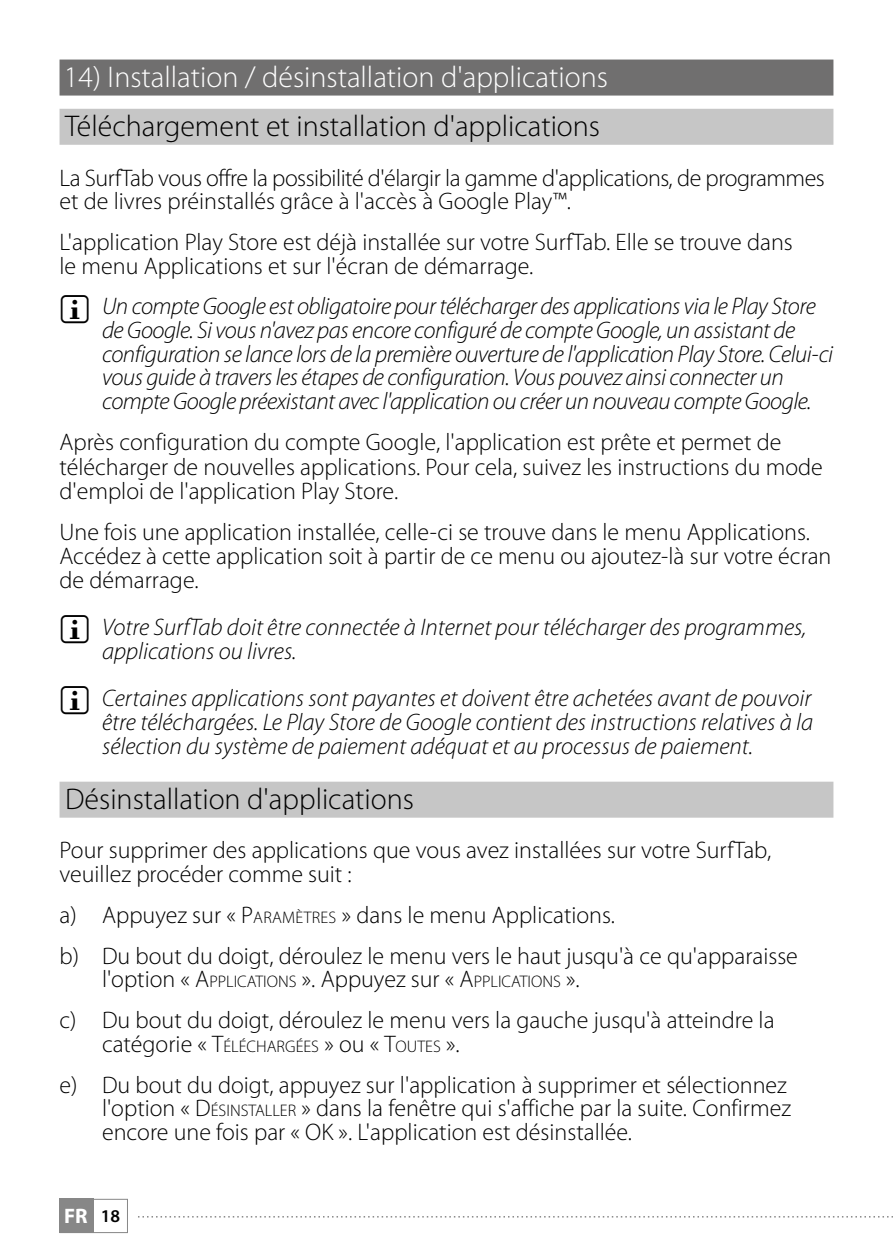
<style>
.page{position:relative;width:893px;height:1259px;background:#fff}
.page>*{position:absolute;margin:0;border:0;box-sizing:border-box;transform-origin:0 0}
.t1{font:300 30px "Myriad Pro";color:#000}
.t2{font:300 30px "Myriad Pro";color:#fff}
.t3{font:300 24px/24px "Myriad Pro";color:#000}
.t4{font:italic 300 24px/23.7px "Myriad Pro";letter-spacing:-.02em;color:#000}
.t5{font:300 24px/23.7px "Myriad Pro";letter-spacing:-.02em;color:#000}
.t6{font:italic 300 24px/24px "Myriad Pro";color:#000}
.t7{font:700 21px "Myriad Pro";color:#fff}
.s1{font-style:inherit}
.s2{font-size:16.8px}
.s3{font-weight:600;font-size:18px;color:#000}
</style>
<div class="page">
<div style="left:60px;top:1199px;width:34px;height:34px;background:#878787"></div>
<div style="left:60px;top:1199px;width:68px;height:34px;border:1px solid #878787"></div>
<svg style="left:138px;top:1216px;width:755px;height:1px"></svg>
<div style="left:60px;top:60px;width:773px;height:36px;background:#706f6f"></div>
<div style="left:60px;top:109px;width:773px;height:36px;background:#c6c6c6"></div>
<div style="left:60px;top:781px;width:773px;height:36px;background:#c6c6c6"></div>
<p class="t2" style="left:64px;top:61px;width:546px">14) Installation / désinstallation d'applications</p>
<p class="t1" style="left:65px;top:110px;width:537px">Téléchargement et installation d'applications</p>
<p class="t5" style="left:60px;top:166px;width:767px">La SurfTab vous offre la possibilité d'élargir la gamme d'applications, de programmes et de livres préinstallés grâce à l'accès à Google Play™.</p>
<p class="t3" style="left:60px;top:230px;width:735px">L'application Play Store est déjà installée sur votre SurfTab. Elle se trouve dans le menu Applications et sur l'écran de démarrage.</p>
<p class="t4" style="left:102px;top:295px;width:733px">Un compte Google est obligatoire pour télécharger des applications via le Play Store de Google. Si vous n'avez pas encore configuré de compte Google, un assistant de configuration se lance lors de la première ouverture de l'application Play Store. Celui-ci vous guide à travers les étapes de configuration. Vous pouvez ainsi connecter un compte Google préexistant avec l'application ou créer un nouveau compte Google.</p>
<p class="t3" style="left:60px;top:431px;width:765px">Après configuration du compte Google, l'application est prête et permet de télécharger de nouvelles applications. Pour cela, suivez les instructions du mode d'emploi de l'application Play Store.</p>
<p class="t3" style="left:60px;top:520px;width:773px">Une fois une application installée, celle-ci se trouve dans le menu Applications.<br>Accédez à cette application soit à partir de ce menu ou ajoutez-là sur votre écran de démarrage.</p>
<p class="t6" style="left:102px;top:615px;width:706px">Votre SurfTab doit être connectée à Internet pour télécharger des programmes, applications ou livres.</p>
<p class="t4" style="left:102px;top:686px;width:713px;text-align:justify">Certaines applications sont payantes et doivent être achetées avant de pouvoir être téléchargées. Le Play Store de Google contient des instructions relatives à la sélection du système de paiement adéquat et au processus de paiement.</p>
<p class="t1" style="left:65px;top:782px;width:351px">Désinstallation d'applications</p>
<p class="t3" style="left:60px;top:839px;width:713px">Pour supprimer des applications que vous avez installées sur votre SurfTab, veuillez procéder comme suit :</p>
<p class="t3" style="left:60px;top:895px;width:740px;line-height:40.8px">a) Appuyez sur « <span class="s1">P</span><span class="s2">ARAMÈTRES</span> » dans le menu Applications.<br>b) Du bout du doigt, déroulez le menu vers le haut jusqu'à ce qu'apparaisse</p>
<p class="t3" style="left:60px;top:959px;width:716px;line-height:40.8px;text-indent:43px">l'option « <span class="s1">A</span><span class="s2">PPLICATIONS</span> ». Appuyez sur « <span class="s1">A</span><span class="s2">PPLICATIONS</span> ».<br>c) Du bout du doigt, déroulez le menu vers la gauche jusqu'à atteindre la</p>
<p class="t3" style="left:60px;top:1024px;width:729px;line-height:40.8px;text-indent:43px">catégorie « <span class="s1">T</span><span class="s2">ÉLÉCHARGÉES</span> » ou « <span class="s1">T</span><span class="s2">OUTES</span> ».<br>e) Du bout du doigt, appuyez sur l'application à supprimer et sélectionnez</p>
<p class="t3" style="left:102px;top:1096px;width:690px">l'option « <span class="s1">D</span><span class="s2">ÉSINSTALLER</span> » dans la fenêtre qui s'affiche par la suite. Confirmez encore une fois par « <span class="s1">OK</span> ». L'application est désinstallée.</p>
<p class="t7" style="left:64px;top:1202px;width:58px">FR <span class="s3">18</span></p>
</div>
